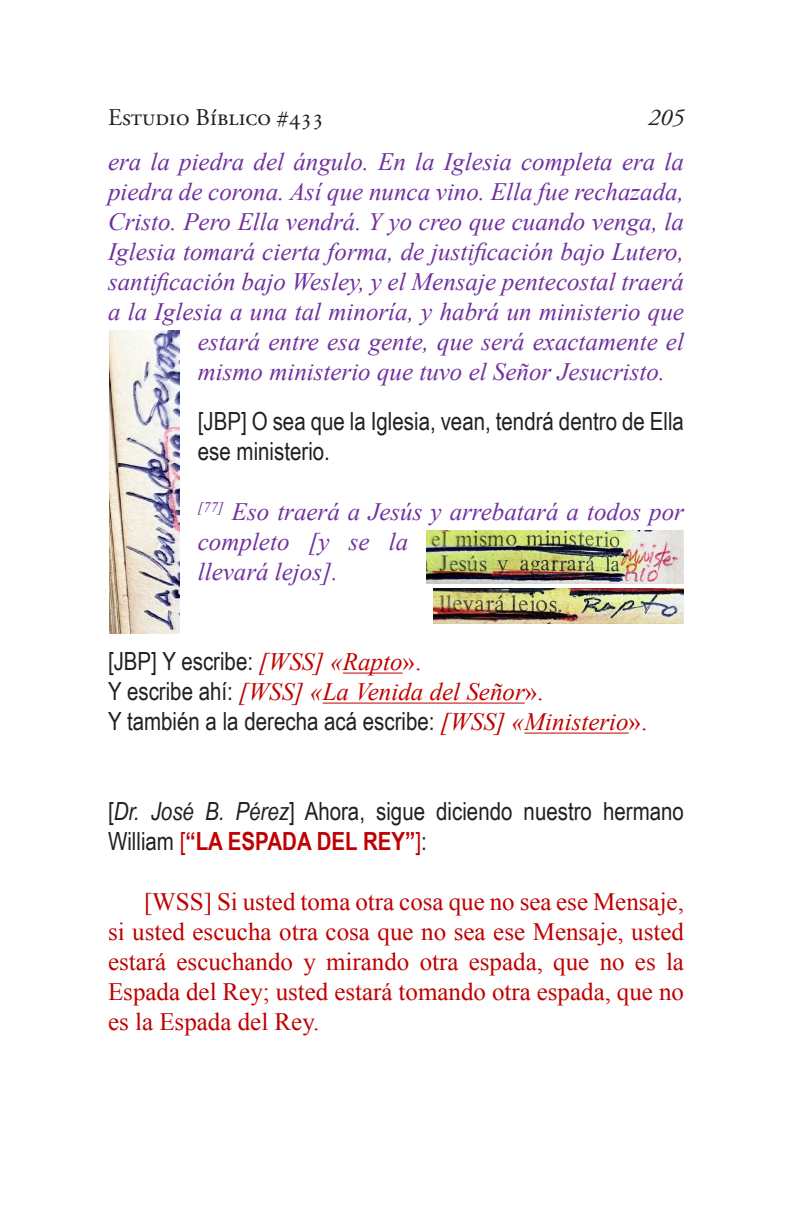
<style>
.page{position:relative;width:792px;height:1224px;background:#fff}
.page>*{position:absolute;margin:0;border:0;box-sizing:border-box;transform-origin:0 0}
.t1{font:italic 25px/30px "Times New Roman";color:#7030a0}
.t2{font:25px/30px "Arial Narrow";color:#231f20}
.t3{font:25px/30px "Times New Roman";color:#c00000;text-align:justify}
.t4{font:italic 25px "Times New Roman";color:#c00000}
.t5{font:24px "Adobe Garamond Pro";color:#231f20}
.t6{font:italic 24px "Adobe Garamond Pro";color:#231f20}
.s1{font-family:"Times New Roman";font-style:italic;color:#c00000}
.s2{font-family:"Times New Roman";color:#c00000}
.s3{font-family:"Arial Narrow";font-style:normal;color:#231f20}
.s4{font-style:normal}
.s5{font-style:italic}
.s6{color:#c00000}
.s7{font-weight:700;color:#c00000}
</style>
<div class="page">
<hr style="left:343px;top:673px;width:60px;height:1px;background:#c00000">
<hr style="left:323px;top:703px;width:202px;height:1px;background:#c00000">
<hr style="left:524px;top:733px;width:105px;height:1px;background:#c00000">
<img style="left:426px;top:530px;width:258px;height:53px">
<img style="left:433px;top:588px;width:251px;height:36px">
<img style="left:109px;top:330px;width:71px;height:304px">
<p class="t5" style="left:108px;top:103px;width:218px">Estudio Bíblico #433</p>
<p class="t6" style="left:648px;top:103px;width:37px">205</p>
<p class="t1" style="left:108px;top:146px;width:578px">era la piedra del ángulo. En la Iglesia completa era la</p>
<p class="t1" style="left:108px;top:176px;width:578px">piedra de corona. Así que nunca vino. Ella fue rechazada,</p>
<p class="t1" style="left:108px;top:206px;width:578px">Cristo. Pero Ella vendrá. Y yo creo que cuando venga, la</p>
<p class="t1" style="left:108px;top:236px;width:577px">Iglesia tomará cierta forma, de justificación bajo Lutero,</p>
<p class="t1" style="left:108px;top:266px;width:578px">santificación bajo Wesley, y el Mensaje pentecostal traerá</p>
<p class="t1" style="left:108px;top:296px;width:578px">a la Iglesia a una tal minoría, y habrá un ministerio que</p>
<p class="t1" style="left:198px;top:326px;width:488px">estará entre esa gente, que será exactamente el</p>
<p class="t1" style="left:198px;top:356px;width:469px">mismo ministerio que tuvo el Señor Jesucristo.</p>
<p class="t2" style="left:198px;top:406px;width:488px">[JBP] O sea que la Iglesia, vean, tendrá dentro de Ella ese ministerio.</p>
<p class="t1" style="left:198px;top:496px;width:488px"><sup>[77]</sup> Eso traerá a Jesús y arrebatará a todos por completo [y se la<br>llevará lejos].</p>
<p class="t2" style="left:108px;top:646px;width:315px">[JBP] Y escribe: <span class="s1">[WSS] «Rapto</span><span class="s2">».</span></p>
<p class="t4" style="left:108px;top:675px;width:437px"><span class="s3">Y escribe ahí:</span> [WSS] «La Venida del Señor<span class="s4">».</span></p>
<p class="t2" style="left:108px;top:706px;width:541px">Y también a la derecha acá escribe: <span class="s1">[WSS] «Ministerio</span><span class="s2">».</span></p>
<p class="t2" style="left:108px;top:796px;width:577px">[<span class="s5">Dr. José B. Pérez</span>] Ahora, sigue diciendo nuestro hermano<br>William <span class="s6">[</span><span class="s7">“LA ESPADA DEL REY”</span><span class="s6">]</span>:</p>
<p class="t3" style="left:108px;top:887px;width:578px;text-indent:36px">[WSS] Si usted toma otra cosa que no sea ese Mensaje, si usted escucha otra cosa que no sea ese Mensaje, usted estará escuchando y mirando otra espada, que no es la Espada del Rey; usted estará tomando otra espada, que no es la Espada del Rey.</p>
</div>
